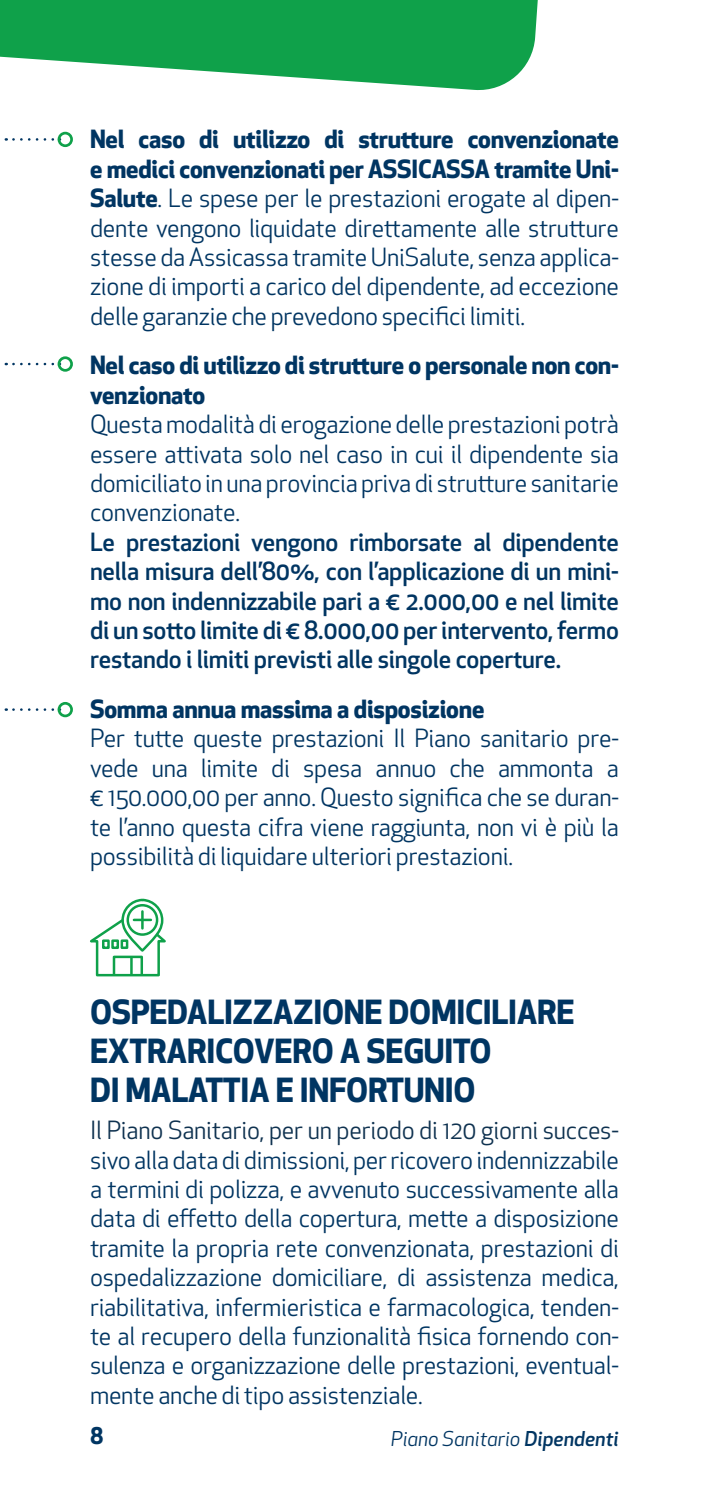
<style>
.page{position:relative;width:709px;height:1489px;background:#fff}
.page>*{position:absolute;margin:0;border:0;box-sizing:border-box;transform-origin:0 0}
.t1{font:700 32.5px/39px "Apex New";letter-spacing:-.01em;color:#003562}
.t2{font:24.5px/29.5px "Apex New";letter-spacing:-.01em;color:#003562;text-align:justify}
.t3{font:500 24.5px/29.5px "Apex New";letter-spacing:-.01em;color:#003562;text-align:justify}
.t4{font:700 24.5px/29.5px "Apex New";letter-spacing:-.01em;color:#003562}
.t5{font:700 22.5px "Apex New";color:#003562}
.t6{font:italic 20px "Apex New";color:#003562}
.s1{font-weight:700}
.s2{color:#0f3250}
.s3{font-weight:500}
</style>
<div class="page">
<svg style="left:0;top:0;width:538px;height:91px;fill:#0fa14a"></svg>
<svg style="left:90px;top:898px;width:76px;height:79px"></svg>
<div style="left:126px;top:904px;width:32px;height:31px;border:2px solid #0fa14a;border-radius:50%"></div>
<hr style="left:141px;top:911px;width:3px;height:17px;background:#0fa14a">
<hr style="left:134px;top:918px;width:17px;height:3px;background:#0fa14a">
<svg style="left:13px;top:138px;width:45px;height:3px"></svg>
<div style="left:58px;top:132px;width:15px;height:15px;border:3px solid #0fa14a;border-radius:50%"></div>
<svg style="left:13px;top:363px;width:45px;height:2px"></svg>
<div style="left:58px;top:356px;width:15px;height:15px;border:3px solid #0fa14a;border-radius:50%"></div>
<svg style="left:13px;top:708px;width:45px;height:2px"></svg>
<div style="left:58px;top:702px;width:15px;height:15px;border:3px solid #0fa14a;border-radius:50%"></div>
<p class="t2" style="left:90px;top:125px;width:530px"><span class="s1">Nel caso di utilizzo di strutture convenzionate e medici convenzionati per ASSICASSA tramite Uni-Salute</span>. Le spese per le prestazioni erogate al dipen&shy;dente vengono liquidate direttamente alle strutture stesse da Assicassa tramite UniSalute, senza applica&shy;zione di importi a carico del dipendente, ad eccezione delle garanzie che prevedono specifici limiti.</p>
<p class="t4" style="left:90px;top:349px;width:530px">Nel caso di utilizzo di strutture o personale non con&shy;venzionato</p>
<p class="t2" style="left:90px;top:409px;width:530px">Questa modalità di erogazione delle prestazioni potrà essere attivata solo nel caso in cui il dipendente sia domiciliato in una provincia priva di strutture sanitarie convenzionate.</p>
<p class="t3" style="left:90px;top:526px;width:530px">Le prestazioni vengono rimborsate al dipendente nella misura dell’80%, con l’applicazione di un mini&shy;mo non indennizzabile pari a € 2.000,00 e nel limite di un sotto limite di € 8.000,00 per intervento, fermo restando i limiti previsti alle singole coperture.</p>
<p class="t4" style="left:90px;top:693px;width:396px">Somma annua massima a disposizione</p>
<p class="t2" style="left:90px;top:723px;width:530px">Per tutte queste prestazioni Il Piano sanitario pre&shy;vede una limite di spesa annuo che ammonta a € 150.000,00 per anno. Questo significa che se duran&shy;te l’anno questa cifra viene raggiunta, non vi è più la possibilità di liquidare ulteriori prestazioni.</p>
<p class="t1" style="left:90px;top:990px;width:486px">OSPEDALIZZAZIONE DOMICILIARE<br>EXTRARICOVERO A SEGUITO<br>DI MALATTIA E INFORTUNIO</p>
<p class="t2" style="left:90px;top:1115px;width:530px"><span class="s2">Il Piano Sanitario, per un periodo di 120 giorni succes&shy;</span>sivo alla data di dimissioni, per ricovero indennizzabile a termini di polizza, e avvenuto successivamente alla data di effetto della copertura, mette a disposizione tramite la propria rete convenzionata, prestazioni di ospedalizzazione domiciliare, di assistenza medica, riabilitativa, infermieristica e farmacologica, tenden&shy;te al recupero della funzionalità fisica fornendo con&shy;sulenza e organizzazione delle prestazioni, eventual&shy;mente anche di tipo assistenziale.</p>
<p class="t5" style="left:90px;top:1419px;width:15px">8</p>
<p class="t6" style="left:391px;top:1425px;width:229px">Piano Sanitario <span class="s3">Dipendenti</span></p>
</div>
